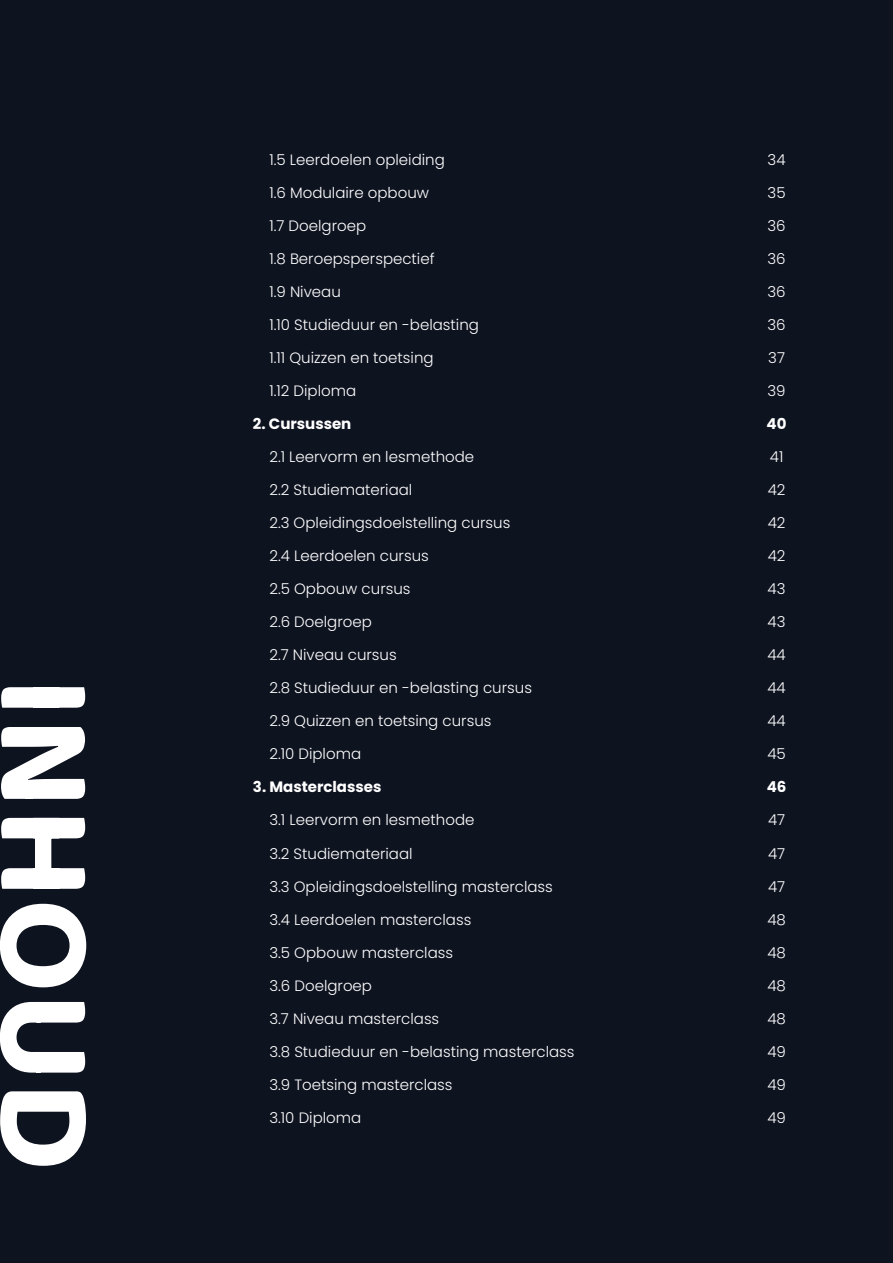
<style>
.page{position:relative;width:893px;height:1263px;background:#0e1320}
.page>*{position:absolute;margin:0;border:0;box-sizing:border-box;transform-origin:0 0}
.t1{font:700 134.85px "Baloo Bhaijaan 2";color:#fff}
.t2{font:300 15px "Poppins";color:#fff}
.t3{font:700 15px "Poppins";color:#fff}
</style>
<div class="page">
<p class="t1" style="left:128px;top:678px;width:495px;rotate:90deg">INHOUD</p>
<p class="t2" style="left:269px;top:151px;width:177px">1.5 Leerdoelen opleiding</p>
<p class="t2" style="left:768px;top:151px;width:19px">34</p>
<p class="t2" style="left:269px;top:184px;width:161px">1.6 Modulaire opbouw</p>
<p class="t2" style="left:768px;top:184px;width:20px">35</p>
<p class="t2" style="left:269px;top:217px;width:98px">1.7 Doelgroep</p>
<p class="t2" style="left:767px;top:217px;width:20px">36</p>
<p class="t2" style="left:269px;top:250px;width:167px">1.8 Beroepsperspectief</p>
<p class="t2" style="left:767px;top:250px;width:20px">36</p>
<p class="t2" style="left:269px;top:283px;width:73px">1.9 Niveau</p>
<p class="t2" style="left:767px;top:283px;width:20px">36</p>
<p class="t2" style="left:269px;top:316px;width:211px">1.10 Studieduur en -belasting</p>
<p class="t2" style="left:767px;top:316px;width:20px">36</p>
<p class="t2" style="left:269px;top:349px;width:166px">1.11 Quizzen en toetsing</p>
<p class="t2" style="left:768px;top:349px;width:18px">37</p>
<p class="t2" style="left:269px;top:382px;width:88px">1.12 Diploma</p>
<p class="t2" style="left:767px;top:382px;width:20px">39</p>
<p class="t3" style="left:253px;top:415px;width:100px">2. Cursussen</p>
<p class="t3" style="left:767px;top:415px;width:21px">40</p>
<p class="t2" style="left:269px;top:448px;width:206px">2.1 Leervorm en lesmethode</p>
<p class="t2" style="left:770px;top:448px;width:15px">41</p>
<p class="t2" style="left:269px;top:481px;width:144px">2.2 Studiemateriaal</p>
<p class="t2" style="left:768px;top:481px;width:19px">42</p>
<p class="t2" style="left:269px;top:514px;width:242px">2.3 Opleidingsdoelstelling cursus</p>
<p class="t2" style="left:768px;top:514px;width:19px">42</p>
<p class="t2" style="left:269px;top:547px;width:161px">2.4 Leerdoelen cursus</p>
<p class="t2" style="left:768px;top:547px;width:19px">42</p>
<p class="t2" style="left:269px;top:580px;width:143px">2.5 Opbouw cursus</p>
<p class="t2" style="left:768px;top:580px;width:19px">43</p>
<p class="t2" style="left:269px;top:613px;width:104px">2.6 Doelgroep</p>
<p class="t2" style="left:768px;top:613px;width:19px">43</p>
<p class="t2" style="left:269px;top:646px;width:129px">2.7 Niveau cursus</p>
<p class="t2" style="left:767px;top:646px;width:20px">44</p>
<p class="t2" style="left:269px;top:679px;width:264px">2.8 Studieduur en -belasting cursus</p>
<p class="t2" style="left:767px;top:679px;width:20px">44</p>
<p class="t2" style="left:269px;top:712px;width:224px">2.9 Quizzen en toetsing cursus</p>
<p class="t2" style="left:767px;top:712px;width:20px">44</p>
<p class="t2" style="left:269px;top:745px;width:93px">2.10 Diploma</p>
<p class="t2" style="left:767px;top:745px;width:20px">45</p>
<p class="t3" style="left:253px;top:778px;width:130px">3. Masterclasses</p>
<p class="t3" style="left:767px;top:778px;width:21px">46</p>
<p class="t2" style="left:269px;top:811px;width:207px">3.1 Leervorm en lesmethode</p>
<p class="t2" style="left:768px;top:811px;width:19px">47</p>
<p class="t2" style="left:269px;top:844px;width:145px">3.2 Studiemateriaal</p>
<p class="t2" style="left:768px;top:844px;width:19px">47</p>
<p class="t2" style="left:269px;top:877px;width:285px">3.3 Opleidingsdoelstelling masterclass</p>
<p class="t2" style="left:768px;top:877px;width:19px">47</p>
<p class="t2" style="left:269px;top:911px;width:203px">3.4 Leerdoelen masterclass</p>
<p class="t2" style="left:767px;top:911px;width:20px">48</p>
<p class="t2" style="left:269px;top:944px;width:185px">3.5 Opbouw masterclass</p>
<p class="t2" style="left:767px;top:944px;width:20px">48</p>
<p class="t2" style="left:269px;top:977px;width:104px">3.6 Doelgroep</p>
<p class="t2" style="left:767px;top:977px;width:20px">48</p>
<p class="t2" style="left:269px;top:1010px;width:171px">3.7 Niveau masterclass</p>
<p class="t2" style="left:767px;top:1010px;width:20px">48</p>
<p class="t2" style="left:269px;top:1043px;width:307px">3.8 Studieduur en -belasting masterclass</p>
<p class="t2" style="left:767px;top:1043px;width:20px">49</p>
<p class="t2" style="left:269px;top:1076px;width:185px">3.9 Toetsing masterclass</p>
<p class="t2" style="left:767px;top:1076px;width:20px">49</p>
<p class="t2" style="left:269px;top:1109px;width:93px">3.10 Diploma</p>
<p class="t2" style="left:767px;top:1109px;width:20px">49</p>
</div>
